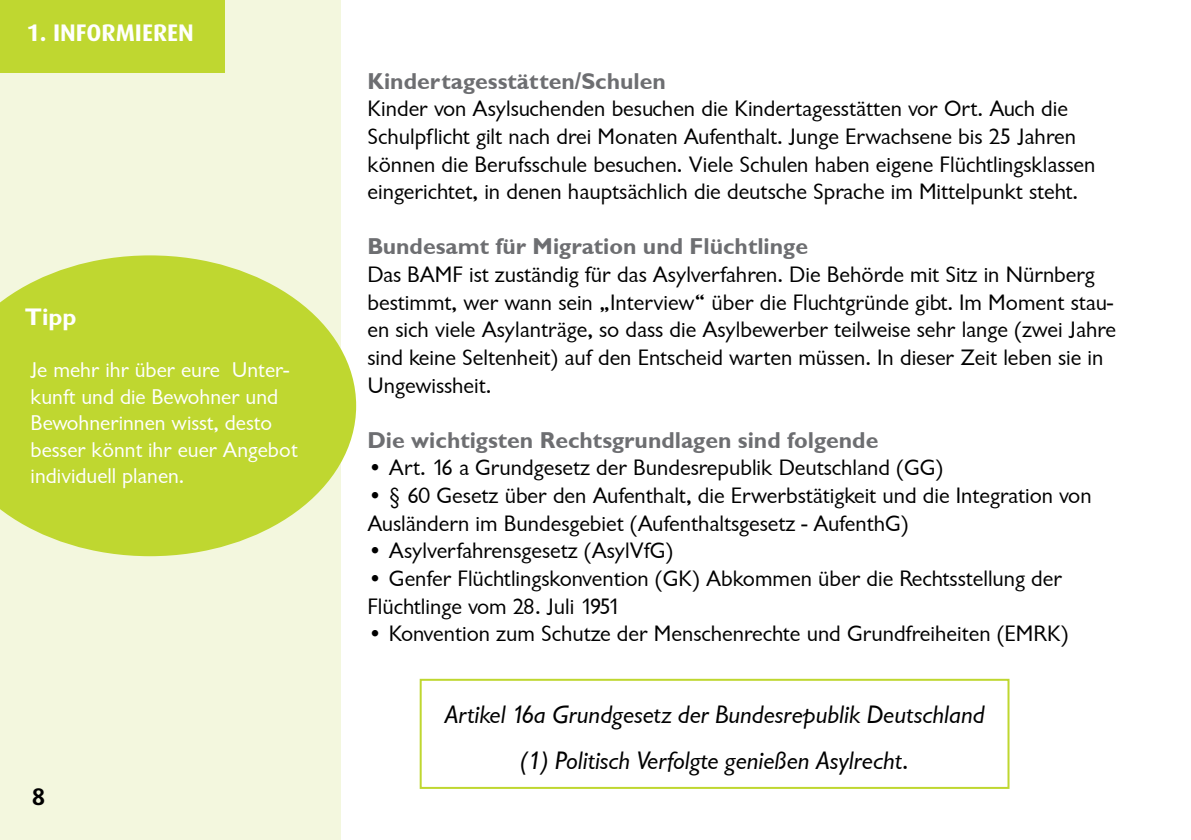
<style>
.page{position:relative;width:1191px;height:840px;background:#fff}
.page>*{position:absolute;margin:0;border:0;box-sizing:border-box;transform-origin:0 0}
.t1{font:26px/45.6px "Garrison Sans ITALIC";color:#000;text-align:center}
.t2{font:700 24px "Dax Pro";color:#fff}
.t3{font:24px "Garrison Sans BOLD";color:#fff}
.t4{font:700 24px "Dax Pro";color:#000}
.t5{font:23px/27.6px "Garrison Sans";color:#000}
.t6{font:23px "Garrison Sans BOLD";color:#6d6e71}
.t7{font:22px/26.4px "Garrison Sans";color:#fff}
.s1{font-family:"Garrison Sans BOLD";color:#6d6e71}
</style>
<div class="page">
<div style="left:0;top:0;width:340px;height:839px;background:#f3f7de"></div>
<div style="left:0;top:0;width:225px;height:72px;background:#bfd730"></div>
<svg style="left:0;top:255px;width:356px;height:301px;fill:#bfd730"></svg>
<div style="left:420px;top:678px;width:589px;height:110px;border:2px solid #bfd730"></div>
<p class="t2" style="left:26px;top:18px;width:169px">1. INFORMIEREN</p>
<p class="t3" style="left:25px;top:303px;width:53px">Tipp</p>
<p class="t7" style="left:31px;top:357px;width:269px">Je mehr ihr über eure Unter&shy;kunft und die Bewohner und<br>Bewohnerinnen wisst, desto besser könnt ihr euer Angebot individuell planen.</p>
<p class="t4" style="left:32px;top:780px;width:15px">8</p>
<p class="t5" style="left:367px;top:68px;width:729px"><span class="s1">Kindertagesstätten/Schulen<br></span>Kinder von Asylsuchenden besuchen die Kindertagesstätten vor Ort. Auch die Schulpflicht gilt nach drei Monaten Aufenthalt. Junge Erwachsene bis 25 Jahren können die Berufsschule besuchen. Viele Schulen haben eigene Flüchtlingsklassen eingerichtet, in denen hauptsächlich die deutsche Sprache im Mittelpunkt steht.</p>
<p class="t5" style="left:367px;top:233px;width:750px"><span class="s1">Bundesamt für Migration und Flüchtlinge<br></span>Das BAMF ist zuständig für das Asylverfahren. Die Behörde mit Sitz in Nürnberg bestimmt, wer wann sein „Interview“ über die Fluchtgründe gibt. Im Moment stau&shy;en sich viele Asylanträge, so dass die Asylbewerber teilweise sehr lange (zwei Jahre sind keine Seltenheit) auf den Entscheid warten müssen. In dieser Zeit leben sie in Ungewissheit.</p>
<p class="t6" style="left:367px;top:427px;width:512px">Die wichtigsten Rechtsgrundlagen sind folgende</p>
<p class="t5" style="left:367px;top:454px;width:577px">• Art. 16 a Grundgesetz der Bundesrepublik Deutschland (GG)</p>
<p class="t5" style="left:367px;top:482px;width:725px">• § 60 Gesetz über den Aufenthalt, die Erwerbstätigkeit und die Integration von<br>Ausländern im Bundesgebiet (Aufenthaltsgesetz - AufenthG)</p>
<p class="t5" style="left:367px;top:537px;width:307px">• Asylverfahrensgesetz (AsylVfG)</p>
<p class="t5" style="left:367px;top:564px;width:696px">• Genfer Flüchtlingskonvention (GK) Abkommen über die Rechtsstellung der<br>Flüchtlinge vom 28. Juli 1951</p>
<p class="t5" style="left:367px;top:620px;width:702px">• Konvention zum Schutze der Menschenrechte und Grundfreiheiten (EMRK)</p>
<p class="t1" style="left:444px;top:691px;width:541px">Artikel 16a Grundgesetz der Bundesrepublik Deutschland (1) Politisch Verfolgte genießen Asylrecht.</p>
</div>
